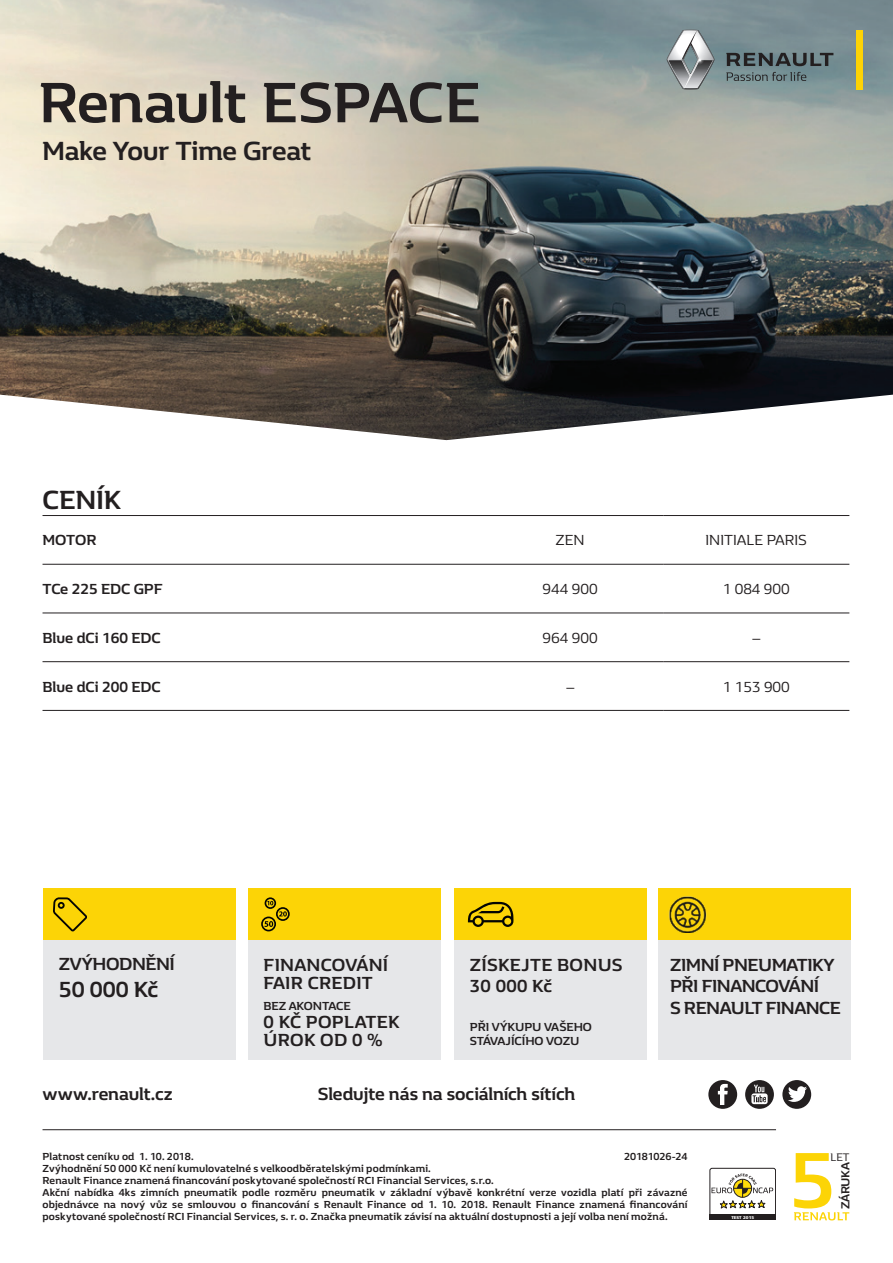
<style>
.page{position:relative;width:893px;height:1263px;background:#fff}
.page>*{position:absolute;margin:0;border:0;box-sizing:border-box;transform-origin:0 0}
.t1{font:700 58.5px "Renault Life";letter-spacing:-.005em;color:#231f20}
.t2{font:700 27px "Renault Life";letter-spacing:-.01em;color:#231f20}
.t3{font:700 22.5px "Renault Life";color:#231f20}
.t4{font:700 18px/21.6px "Renault Life";letter-spacing:-.01em;color:#231f20}
.t5{font:700 18px/21.6px "Renault Life";letter-spacing:.02em;color:#231f20}
.t6{font:15px "Renault Life";color:#231f20}
.t7{font:700 15px "Renault Life";color:#231f20}
.t8{font:700 12px/14.4px "Renault Life";color:#231f20}
.t9{font:11.25px "Renault Life";color:#231f20}
.t10{font:700 10.5px/12px "Renault Life";letter-spacing:.015em;color:#231f20}
.t11{font:700 10.5px "Renault Life";letter-spacing:-.005em;color:#231f20}
.t12{font:900 4.05px "Frutiger CE";color:#fff;scale:1.1 1}
</style>
<div class="page">
<hr style="left:43px;top:1129px;width:733px;height:1px;background:#231f20">
<img style="left:0;top:0;width:893px;height:440px">
<svg style="left:726px;top:53px;width:107px;height:13px"></svg>
<div style="left:856px;top:30px;width:7px;height:59px;background:#fed304"></div>
<svg style="left:667px;top:30px;width:47px;height:59px"></svg>
<svg style="left:726px;top:72px;width:80px;height:9px"></svg>
<hr style="left:43px;top:515px;width:434px;height:1px;background:#231f20">
<hr style="left:477px;top:515px;width:186px;height:1px;background:#231f20">
<hr style="left:663px;top:515px;width:186px;height:1px;background:#231f20">
<hr style="left:43px;top:564px;width:434px;height:1px;background:#231f20">
<hr style="left:477px;top:564px;width:186px;height:1px;background:#231f20">
<hr style="left:663px;top:564px;width:186px;height:1px;background:#231f20">
<hr style="left:43px;top:613px;width:434px;height:1px;background:#231f20">
<hr style="left:477px;top:613px;width:186px;height:1px;background:#231f20">
<hr style="left:663px;top:613px;width:186px;height:1px;background:#231f20">
<hr style="left:43px;top:661px;width:434px;height:1px;background:#231f20">
<hr style="left:477px;top:661px;width:186px;height:1px;background:#231f20">
<hr style="left:663px;top:661px;width:186px;height:1px;background:#231f20">
<hr style="left:43px;top:710px;width:434px;height:1px;background:#231f20">
<hr style="left:477px;top:710px;width:186px;height:1px;background:#231f20">
<hr style="left:663px;top:710px;width:186px;height:1px;background:#231f20">
<svg style="left:794px;top:1153px;width:55px;height:67px"></svg>
<svg style="left:745px;top:1080px;width:29px;height:29px"></svg>
<svg style="left:751px;top:1085px;width:17px;height:19px"></svg>
<div style="left:782px;top:1080px;width:29px;height:29px;background:#231f20;border-radius:50%"></div>
<div style="left:708px;top:1080px;width:29px;height:29px;background:#231f20;border-radius:50%"></div>
<svg style="left:718px;top:1084px;width:10px;height:21px"></svg>
<svg style="left:788px;top:1086px;width:19px;height:16px"></svg>
<svg style="left:710px;top:1168px;width:66px;height:46px"></svg>
<div style="left:710px;top:1214px;width:66px;height:6px;background:#231f20"></div>
<div style="left:43px;top:928px;width:193px;height:131px;background:#e6e7e9"></div>
<div style="left:454px;top:929px;width:193px;height:130px;background:#e6e7e9"></div>
<div style="left:658px;top:929px;width:192px;height:130px;background:#e6e7e9"></div>
<div style="left:248px;top:935px;width:193px;height:124px;background:#e6e7e9"></div>
<div style="left:43px;top:889px;width:193px;height:51px;background:#fcd406"></div>
<div style="left:454px;top:889px;width:193px;height:51px;background:#fcd406"></div>
<div style="left:658px;top:889px;width:192px;height:51px;background:#fcd406"></div>
<div style="left:248px;top:889px;width:193px;height:51px;background:#fcd406"></div>
<svg style="left:261px;top:897px;width:29px;height:34px"></svg>
<svg style="left:468px;top:902px;width:45px;height:25px"></svg>
<svg style="left:53px;top:897px;width:34px;height:34px"></svg>
<img style="left:669px;top:896px;width:37px;height:37px">
<h1 class="t1" style="left:39px;top:63px;width:296px">Renault Espace</h1>
<h2 class="t2" style="left:42px;top:133px;width:271px">Make Your Time Great</h2>
<h2 class="t2" style="left:43px;top:482px;width:80px">CENÍK</h2>
<h3 class="t7" style="left:43px;top:530px;width:51px">Motor</h3>
<h3 class="t6" style="left:555px;top:530px;width:31px">ZEN</h3>
<h3 class="t6" style="left:705px;top:530px;width:103px">INITIALE PARIS</h3>
<h3 class="t7" style="left:43px;top:579px;width:122px">TCe 225 EDC GPF</h3>
<h3 class="t6" style="left:542px;top:579px;width:57px">944 900</h3>
<h3 class="t6" style="left:723px;top:579px;width:69px">1 084 900</h3>
<h3 class="t7" style="left:43px;top:628px;width:120px">Blue dCi 160 EDC</h3>
<h3 class="t6" style="left:542px;top:628px;width:57px">964 900</h3>
<h3 class="t6" style="left:752px;top:628px;width:10px">–</h3>
<h3 class="t7" style="left:43px;top:676px;width:120px">Blue dCi 200 EDC</h3>
<h3 class="t6" style="left:566px;top:676px;width:10px">–</h3>
<h3 class="t6" style="left:723px;top:676px;width:69px">1 153 900</h3>
<h3 class="t4" style="left:59px;top:953px;width:25px">ZVÝHO</h3>
<h3 class="t4" style="left:119px;top:953px;width:57px">DNĚNÍ</h3>
<h3 class="t3" style="left:59px;top:975px;width:101px">50 000 Kč</h3>
<h3 class="t4" style="left:264px;top:953px;width:24px">Financ</h3>
<h3 class="t4" style="left:332px;top:953px;width:48px">ování</h3>
<h3 class="t4" style="left:264px;top:971px;width:21px">Fair</h3>
<h3 class="t4" style="left:308px;top:971px;width:12px">credit</h3>
<p class="t8" style="left:264px;top:999px;width:9px">bez</p>
<p class="t8" style="left:289px;top:999px;width:33px">akontace</p>
<h3 class="t5" style="left:264px;top:1013px;width:121px;line-height:18px">0 Kč poplatek úrok od 0 %</h3>
<h3 class="t5" style="left:470px;top:953px;width:154px">ZÍSKEJTE BONUS<br>30 000 Kč</h3>
<p class="t8" style="left:470px;top:1019px;width:124px">při výkupu vašeho stávající</p>
<p class="t8" style="left:525px;top:1033px;width:56px">ho vozu</p>
<h3 class="t4" style="left:43px;top:1083px;width:132px">www.renault.cz</h3>
<h3 class="t4" style="left:318px;top:1083px;width:259px">Sledujte nás na sociálních sítích</h3>
<h3 class="t4" style="left:670px;top:953px;width:166px">ZIMNÍ PNEUMATIKY<br>PŘI FINANCOVÁ</h3>
<h3 class="t4" style="left:670px;top:975px;width:172px;text-indent:130px">NÍ<br>S RENAULT FINANCE</h3>
<p class="t10" style="left:43px;top:1150px;width:153px">Platnost ceníku od 1. 10. 2018.</p>
<p class="t11" style="left:624px;top:1150px;width:65px">20181026-24</p>
<p class="t10" style="left:43px;top:1162px;width:647px">Zvýhodnění 50 000 Kč není kumulovatelné s velkoodběratelskými podmínkami.<br>Renault Finance znamená financování poskytované společností RCI Financial Services, s.r.o.<br>Akční nabídka 4ks zimních pneumatik podle rozměru pneumatik v základní výbavě konkrétní verze vozidla platí při závazné objednávce na nový vůz se smlouvou o financování s Renault Finance od 1. 10. 2018. Renault Finance znamená financování poskytované společností RCI Financial Services, s. r. o. Značka pneumatik závisí na aktuální dostupnosti a její volba není možná.</p>
<p class="t12" style="left:731px;top:1215px;width:22px">TEST 2015</p>
<p class="t9" style="left:831px;top:1149px;width:14px">Let</p>
<p class="t8" style="left:838px;top:1209px;width:48px;rotate:-90deg">Záruka</p>
</div>
